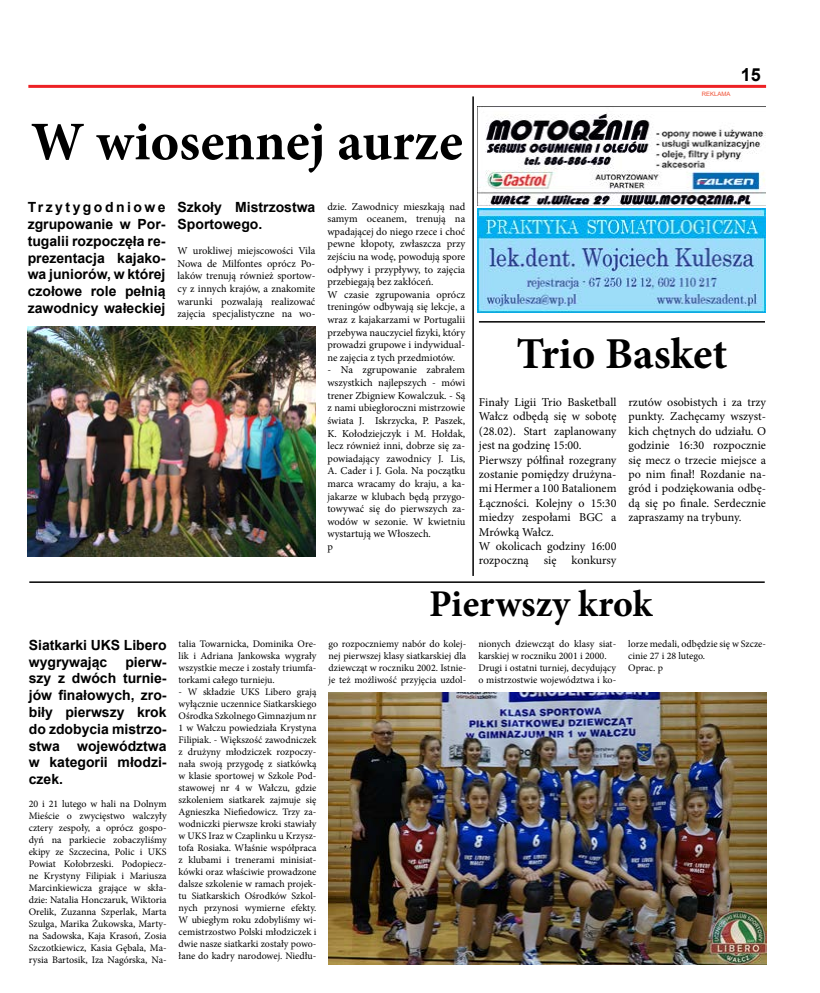
<style>
.page{position:relative;width:820px;height:993px;background:#fff}
.page>*{position:absolute;margin:0;border:0;box-sizing:border-box;transform-origin:0 0}
.t1{font:700 54.5px "Minion Pro";color:#000}
.t2{font:700 44.1px "Minion Pro";color:#000}
.t3{font:700 37.8px "Minion Pro";color:#000}
.t4{font:700 18px "Arial";color:#000}
.t5{font:700 14px/16.8px "Arial";color:#000}
.t6{font:12px/14.4px "Minion Pro";color:#000}
.t7{font:10.5px/12.6px "Minion Pro";color:#000}
.t8{font:10px/12px "Minion Pro";color:#000;text-align:justify}
.t9{font:6px "Arial";color:#f05135}
</style>
<div class="page">
<hr style="left:478px;top:321px;width:286px;height:1px;background:#000">
<hr style="left:28px;top:85px;width:737px;height:3px;background:#ed2124">
<img style="left:477px;top:106px;width:287px;height:100px">
<hr style="left:29px;top:581px;width:735px;height:1px;background:#000">
<hr style="left:472px;top:96px;width:1px;height:479px;background:#000">
<img style="left:477px;top:208px;width:287px;height:104px">
<img style="left:328px;top:692px;width:437px;height:272px">
<img style="left:28px;top:326px;width:287px;height:230px">
<h1 class="t1" style="left:31px;top:103px;width:433px">W wiosennej aurze</h1>
<h3 class="t5" style="left:28px;top:199px;width:139px;text-align:justify">Trzytygodniowe zgrupowanie w Por&shy;tugalii rozpoczęła re&shy;prezentacja kajako&shy;wa juniorów, w której czołowe role pełnią zawodnicy wałeckiej</h3>
<h3 class="t5" style="left:177px;top:199px;width:139px">Szkoły Mistrzostwa<br>Sportowego.</h3>
<p class="t7" style="left:177px;top:244px;width:139px;text-align:justify">W urokliwej miejscowości Vila Nowa de Milfontes oprócz Po&shy;laków trenują również sportow&shy;cy z innych krajów, a znakomite warunki pozwalają realizować zajęcia specjalistyczne na wo-</p>
<p class="t7" style="left:327px;top:200px;width:139px">dzie. Zawodnicy mieszkają nad samym oceanem, trenują na wpadającej do niego rzece i choć pewne kłopoty, zwłaszcza przy zejściu na wodę, powodują spore odpływy i przypływy, to zajęcia przebiegają bez zakłóceń.<br>W czasie zgrupowania oprócz treningów odbywają się lekcje, a wraz z kajakarzami w Portugalii przebywa nauczyciel fizyki, który prowadzi grupowe i indywidual&shy;ne zajęcia z tych przedmiotów.</p>
<p class="t7" style="left:327px;top:364px;width:139px">- Na zgrupowanie zabrałem wszystkich najlepszych - mówi trener Zbigniew Kowalczuk. - Są z nami ubiegłoroczni mistrzowie świata J. Iskrzycka, P. Paszek,<br>K. Kołodziejczyk i M. Hołdak, lecz również inni, dobrze się za&shy;powiadający zawodnicy J. Lis,<br>A. Cader i J. Gola. Na początku marca wracamy do kraju, a ka&shy;jakarze w klubach będą przygo&shy;towywać się do pierwszych za&shy;wodów w sezonie. W kwietniu wystartują we Włoszech.<br>p</p>
<p class="t9" style="left:701px;top:90px;width:30px">REKLAMA</p>
<h3 class="t4" style="left:740px;top:63px;width:22px">15</h3>
<h2 class="t2" style="left:516px;top:323px;width:213px">Trio Basket</h2>
<p class="t6" style="left:478px;top:395px;width:139px">Finały Ligii Trio Basketball<br>Wałcz odbędą się w sobotę (28.02). Start zaplanowany jest na godzinę 15:00.<br>Pierwszy półfinał rozegrany zostanie pomiędzy drużyna&shy;mi Hermer a 100 Batalionem<br>Łączności. Kolejny o 15:30 miedzy zespołami BGC a<br>Mrówką Wałcz.<br>W okolicach godziny 16:00 rozpoczną się konkursy</p>
<p class="t6" style="left:628px;top:395px;width:139px;text-align:justify">rzutów osobistych i za trzy punkty. Zachęcamy wszyst&shy;kich chętnych do udziału. O godzinie 16:30 rozpocznie się mecz o trzecie miejsce a po nim finał! Rozdanie na&shy;gród i podziękowania odbę&shy;dą się po finale. Serdecznie zapraszamy na trybuny.</p>
<h3 class="t5" style="left:29px;top:636px;width:139px">Siatkarki UKS Libero wygrywając</h3>
<h3 class="t5" style="left:29px;top:653px;width:139px;text-align:justify;text-indent:96px">pierw&shy;szy z dwóch turnie&shy;jów finałowych, zro&shy;biły pierwszy krok do zdobycia mistrzo&shy;stwa województwa w kategorii młodzi&shy;czek.</h3>
<p class="t8" style="left:29px;top:797px;width:139px">20 i 21 lutego w hali na Dolnym Mieście o zwycięstwo walczyły cztery zespoły, a oprócz gospo&shy;dyń na parkiecie zobaczyliśmy ekipy ze Szczecina, Polic i UKS Powiat Kołobrzeski. Podopiecz&shy;ne Krystyny Filipiak i Mariusza Marcinkiewicza grające w skła&shy;dzie: Natalia Honczaruk, Wiktoria Orelik, Zuzanna Szperlak, Marta Szulga, Marika Żukowska, Marty&shy;na Sadowska, Kaja Krasoń, Zosia Szczotkiewicz, Kasia Gębala, Ma&shy;rysia Bartosik, Iza Nagórska, Na-</p>
<p class="t8" style="left:178px;top:637px;width:139px">talia Towarnicka, Dominika Ore&shy;lik i Adriana Jankowska wygrały wszystkie mecze i zostały triumfa&shy;torkami całego turnieju.</p>
<p class="t8" style="left:178px;top:685px;width:139px">- W składzie UKS Libero grają wyłącznie uczennice Siatkarskiego Ośrodka Szkolnego Gimnazjum nr 1 w Wałczu powiedziała Krystyna Filipiak. - Większość zawodniczek z drużyny młodziczek rozpoczy&shy;nała swoją przygodę z siatkówką w klasie sportowej w Szkole Pod&shy;stawowej nr 4 w Wałczu, gdzie szkoleniem siatkarek zajmuje się Agnieszka Niefiedowicz. Trzy za&shy;wodniczki pierwsze kroki stawiały w UKS Iraz w Czaplinku u Krzysz&shy;tofa Rosiaka. Właśnie współpraca z klubami i trenerami minisiat&shy;kówki oraz właściwie prowadzone dalsze szkolenie w ramach projek&shy;tu Siatkarskich Ośrodków Szkol&shy;nych przynosi wymierne efekty.<br>W ubiegłym roku zdobyliśmy wi&shy;cemistrzostwo Polski młodziczek i dwie nasze siatkarki zostały powo&shy;łane do kadry narodowej. Niedłu-</p>
<h3 class="t3" style="left:429px;top:576px;width:224px">Pierwszy krok</h3>
<p class="t8" style="left:328px;top:637px;width:139px">go rozpoczniemy nabór do kolej&shy;nej pierwszej klasy siatkarskiej dla dziewcząt w roczniku 2002. Istnie&shy;je też możliwość przyjęcia uzdol-</p>
<p class="t8" style="left:478px;top:637px;width:139px;text-align:left">nionych dziewcząt do klasy siat&shy;karskiej w roczniku 2001 i 2000.<br>Drugi i ostatni turniej, decydujący o mistrzostwie województwa i ko-</p>
<p class="t8" style="left:628px;top:637px;width:139px;text-align:left">lorze medali, odbędzie się w Szcze&shy;cinie 27 i 28 lutego.<br>Oprac. p</p>
</div>
